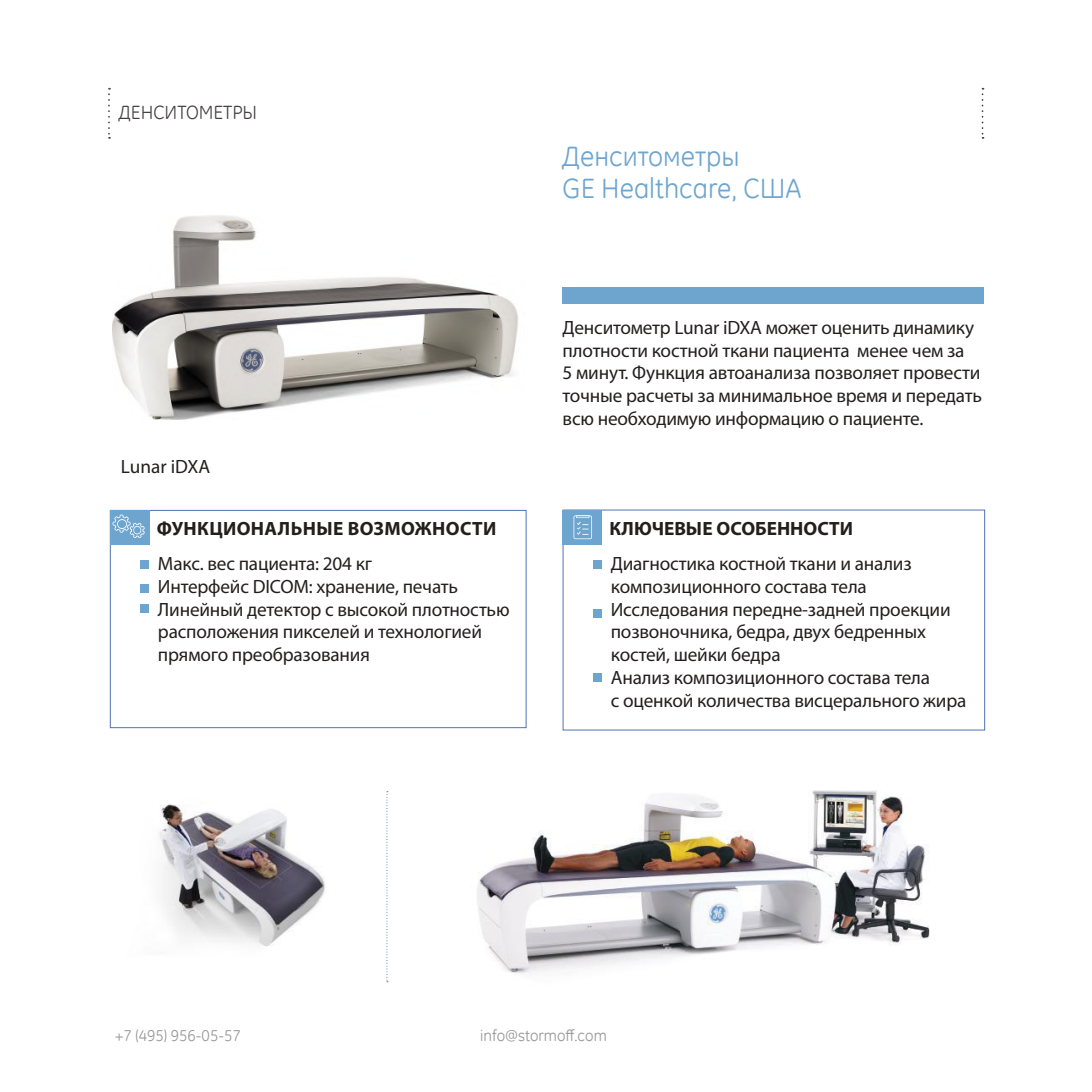
<style>
.page{position:relative;width:1092px;height:1092px;background:#fff}
.page>*{position:absolute;margin:0;border:0;box-sizing:border-box;transform-origin:0 0}
.t1{font:28px/31.5px "GE Inspira";color:#6ea5ce}
.t2{font:19.25px/22.8px "Myriad Pro";letter-spacing:-.01em;color:#241f1f}
.t3{font:700 19.25px "Myriad Pro";letter-spacing:.015em;color:#241f1f}
.t4{font:19.25px "GE Inspira";color:#444041}
.t5{font:15.75px "GE Inspira";color:#969698}
</style>
<div class="page">
<svg style="left:981px;top:88px;width:2px;height:51px"></svg>
<svg style="left:108px;top:88px;width:2px;height:51px"></svg>
<img style="left:112px;top:216px;width:407px;height:203px">
<div style="left:562px;top:287px;width:421px;height:16px;background:#6ea5ce"></div>
<div style="left:593px;top:560px;width:8px;height:8px;background:#6ea5ce"></div>
<div style="left:140px;top:560px;width:9px;height:8px;background:#6ea5ce"></div>
<svg style="left:386px;top:791px;width:2px;height:191px"></svg>
<div style="left:562px;top:509px;width:40px;height:35px;background:#6ea5ce"></div>
<svg style="left:573px;top:515px;width:19px;height:24px"></svg>
<div style="left:110px;top:510px;width:416px;height:218px;border:1px solid #5172b5"></div>
<div style="left:110px;top:509px;width:39px;height:35px;background:#6ea5ce"></div>
<svg style="left:113px;top:514px;width:32px;height:24px"></svg>
<div style="left:593px;top:609px;width:8px;height:8px;background:#6ea5ce"></div>
<div style="left:140px;top:604px;width:9px;height:9px;background:#6ea5ce"></div>
<div style="left:140px;top:584px;width:9px;height:8px;background:#6ea5ce"></div>
<div style="left:593px;top:673px;width:8px;height:8px;background:#6ea5ce"></div>
<img style="left:477px;top:790px;width:452px;height:183px">
<img style="left:159px;top:804px;width:167px;height:143px">
<p class="t4" style="left:119px;top:100px;width:140px">ДЕНСИТОМЕТРЫ</p>
<p class="t2" style="left:121px;top:454px;width:91px">Lunar iDXA</p>
<h1 class="t1" style="left:562px;top:140px;width:240px">Денситометры<br>GE Healthcare, США</h1>
<p class="t2" style="left:562px;top:316px;width:421px">Денситометр Lunar iDXA может оценить динамику плотности костной ткани пациента менее чем за<br>5 минут. Функция автоанализа позволяет провести точные расчеты за минимальное время и передать всю необходимую информацию о пациенте.</p>
<p class="t3" style="left:157px;top:516px;width:341px">ФУНКЦИОНАЛЬНЫЕ ВОЗМОЖНОСТИ</p>
<p class="t3" style="left:609px;top:516px;width:245px">КЛЮЧЕВЫЕ ОСОБЕННОСТИ</p>
<p class="t2" style="left:158px;top:552px;width:353px">Макс. вес пациента: 204 кг<br>Интерфейс DICOM: хранение, печать<br>Линейный детектор с высокой плотностью расположения пикселей и технологией прямого преобразования</p>
<p class="t2" style="left:610px;top:552px;width:357px">Диагностика костной ткани и анализ композиционного состава тела Исследования передне-задней проекции позвоночника, бедра, двух бедренных костей, шейки бедра<br>Анализ композиционного состава тела<br>с оценкой количества висцерального жира</p>
<p class="t5" style="left:115px;top:1025px;width:127px">+7 (495) 956-05-57</p>
<p class="t5" style="left:480px;top:1024px;width:128px">info@stormoff.com</p>
</div>
